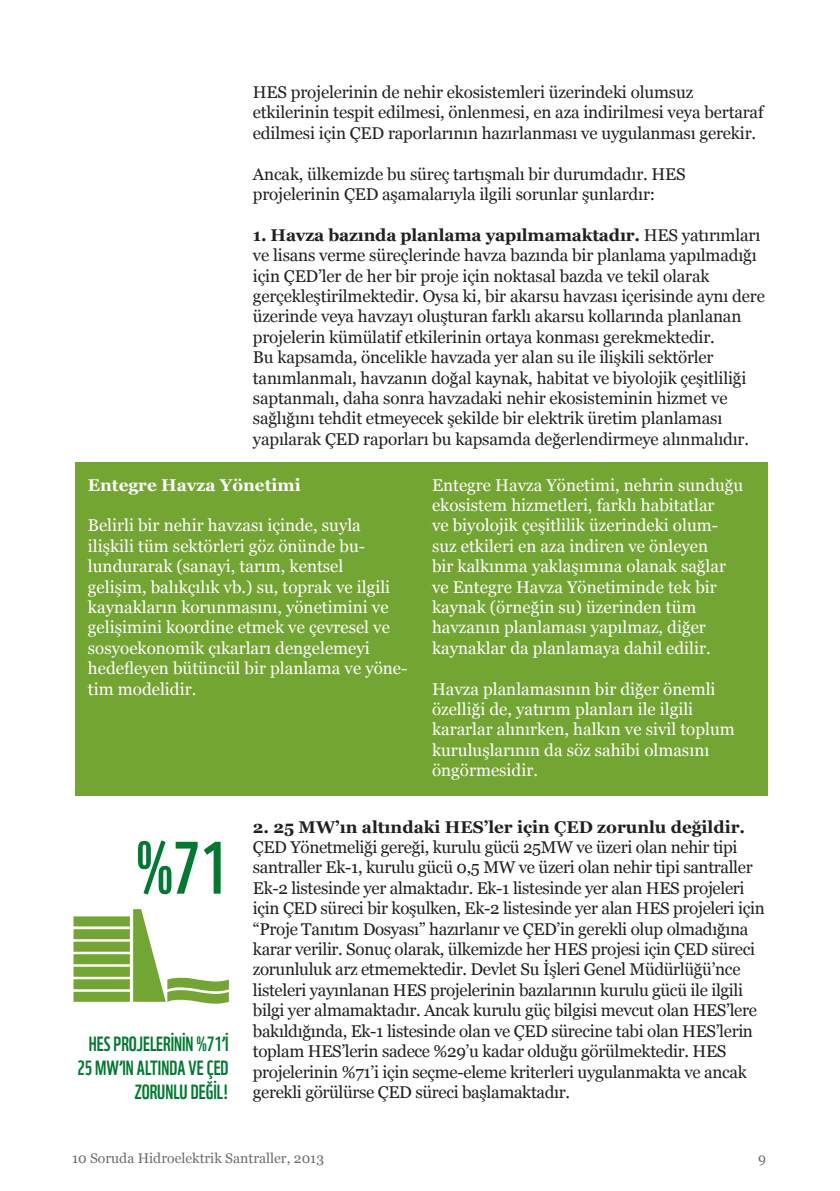
<style>
.page{position:relative;width:840px;height:1191px;background:#fff}
.page>*{position:absolute;margin:0;border:0;box-sizing:border-box;transform-origin:0 0}
.t1{font:72px "WWF";color:#007931}
.t2{font:20px/24px "WWF";color:#007931;text-align:right}
.t3{font:17px/20.4px "Georgia";letter-spacing:-.01em;color:#231f20}
.t4{font:17px/20.4px "Georgia";color:#fff}
.t5{font:700 17px "Georgia";color:#231f20}
.t6{font:700 17px "Georgia";color:#fff}
.t7{font:14px "Georgia";color:#6d6e70}
.s1{font-weight:700}
</style>
<div class="page">
<div style="left:75px;top:462px;width:692px;height:333px;background:#73a533"></div>
<svg style="left:73px;top:909px;width:156px;height:94px"></svg>
<p class="t3" style="left:253px;top:82px;width:512px">HES projelerinin de nehir ekosistemleri üzerindeki olumsuz etkilerinin tespit edilmesi, önlenmesi, en aza indirilmesi veya bertaraf edilmesi için ÇED raporlarının hazırlanması ve uygulanması gerekir.</p>
<p class="t3" style="left:253px;top:163px;width:434px">Ancak, ülkemizde bu süreç tartışmalı bir durumdadır. HES projelerinin ÇED aşamalarıyla ilgili sorunlar şunlardır:</p>
<p class="t3" style="left:253px;top:225px;width:513px"><span class="s1">1. Havza bazında planlama yapılmamaktadır.</span> HES yatırımları ve lisans verme süreçlerinde havza bazında bir planlama yapılmadığı için ÇED’ler de her bir proje için noktasal bazda ve tekil olarak gerçekleştirilmektedir. Oysa ki, bir akarsu havzası içerisinde aynı dere üzerinde veya havzayı oluşturan farklı akarsu kollarında planlanan projelerin kümülatif etkilerinin ortaya konması gerekmektedir.<br>Bu kapsamda, öncelikle havzada yer alan su ile ilişkili sektörler tanımlanmalı, havzanın doğal kaynak, habitat ve biyolojik çeşitliliği saptanmalı, daha sonra havzadaki nehir ekosisteminin hizmet ve sağlığını tehdit etmeyecek şekilde bir elektrik üretim planlaması yapılarak ÇED raporları bu kapsamda değerlendirmeye alınmalıdır.</p>
<p class="t6" style="left:88px;top:475px;width:214px">Entegre Havza Yönetimi</p>
<p class="t4" style="left:88px;top:515px;width:321px">Belirli bir nehir havzası içinde, suyla ilişkili tüm sektörleri göz önünde bu&shy;lundurarak (sanayi, tarım, kentsel<br>gelişim, balıkçılık vb.) su, toprak ve ilgili kaynakların korunmasını, yönetimini ve gelişimini koordine etmek ve çevresel ve sosyoekonomik çıkarları dengelemeyi hedefleyen bütüncül bir planlama ve yöne&shy;tim modelidir.</p>
<p class="t4" style="left:432px;top:474px;width:313px">Entegre Havza Yönetimi, nehrin sunduğu ekosistem hizmetleri, farklı habitatlar<br>ve biyolojik çeşitlilik üzerindeki olum&shy;suz etkileri en aza indiren ve önleyen<br>bir kalkınma yaklaşımına olanak sağlar ve Entegre Havza Yönetiminde tek bir kaynak (örneğin su) üzerinden tüm havzanın planlaması yapılmaz, diğer kaynaklar da planlamaya dahil edilir.</p>
<p class="t4" style="left:432px;top:678px;width:304px">Havza planlamasının bir diğer önemli özelliği de, yatırım planları ile ilgili kararlar alınırken, halkın ve sivil toplum kuruluşlarının da söz sahibi olmasını öngörmesidir.</p>
<h1 class="t1" style="left:136px;top:842px;width:92px">%71</h1>
<p class="t2" style="left:77px;top:1033px;width:152px">HES PROJELERİNİN %71’İ<br>25 MW’IN ALTINDA VE ÇED<br>ZORUNLU DEĞİL!</p>
<p class="t5" style="left:253px;top:817px;width:493px">2. 25 MW’ın altındaki HES’ler için ÇED zorunlu değildir.</p>
<p class="t3" style="left:253px;top:837px;width:513px">ÇED Yönetmeliği gereği, kurulu gücü 25MW ve üzeri olan nehir tipi santraller Ek-1, kurulu gücü 0,5 MW ve üzeri olan nehir tipi santraller Ek-2 listesinde yer almaktadır. Ek-1 listesinde yer alan HES projeleri için ÇED süreci bir koşulken, Ek-2 listesinde yer alan HES projeleri için “Proje Tanıtım Dosyası” hazırlanır ve ÇED’in gerekli olup olmadığına karar verilir. Sonuç olarak, ülkemizde her HES projesi için ÇED süreci zorunluluk arz etmemektedir. Devlet Su İşleri Genel Müdürlüğü’nce listeleri yayınlanan HES projelerinin bazılarının kurulu gücü ile ilgili bilgi yer almamaktadır. Ancak kurulu güç bilgisi mevcut olan HES’lere bakıldığında, Ek-1 listesinde olan ve ÇED sürecine tabi olan HES’lerin toplam HES’lerin sadece %29’u kadar olduğu görülmektedir. HES projelerinin %71’i için seçme-eleme kriterleri uygulanmakta ve ancak gerekli görülürse ÇED süreci başlamaktadır.</p>
<p class="t7" style="left:72px;top:1150px;width:253px">10 Soruda Hidroelektrik Santraller, 2013</p>
<p class="t7" style="left:757px;top:1150px;width:9px">9</p>
</div>
